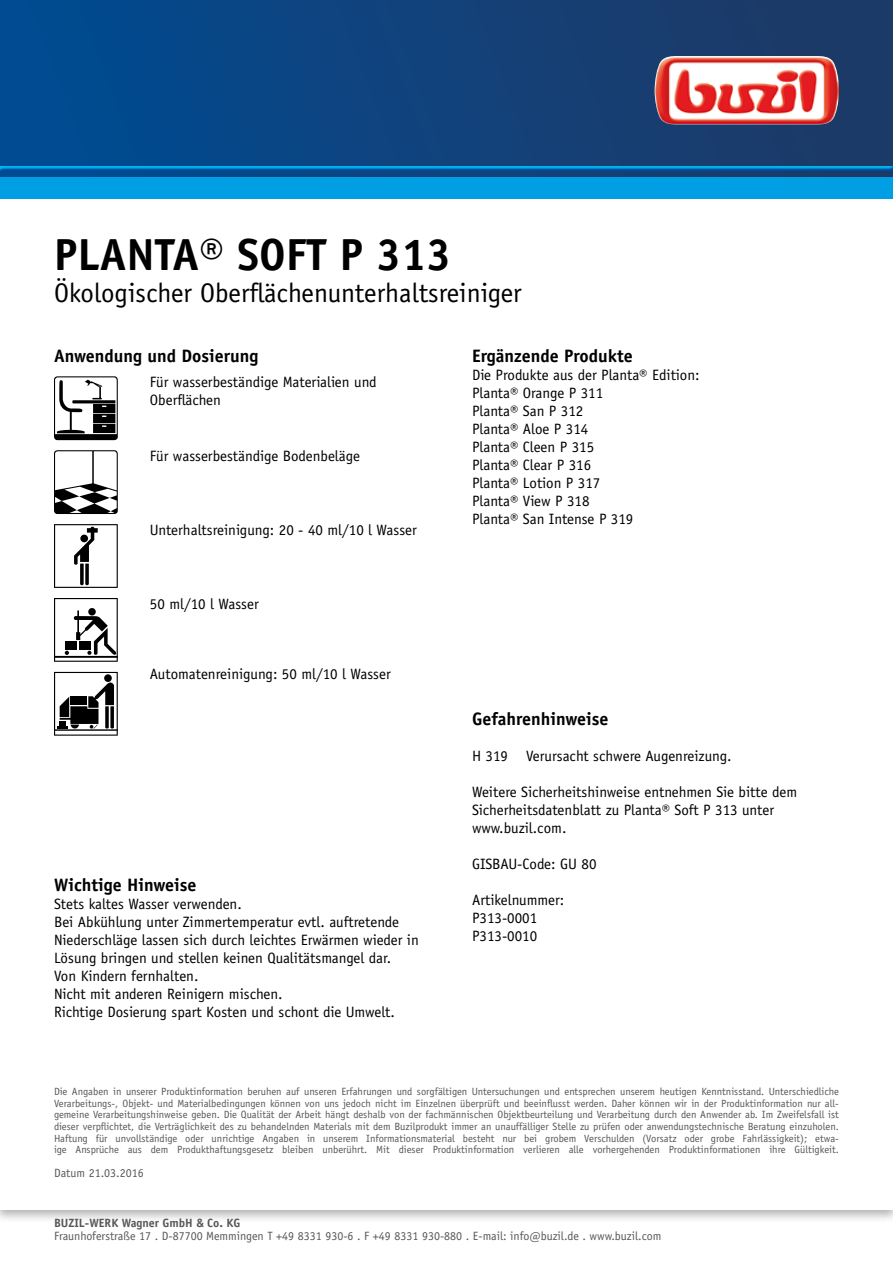
<style>
.page{position:relative;width:893px;height:1263px;background:#fff}
.page>*{position:absolute;margin:0;border:0;box-sizing:border-box;transform-origin:0 0}
.t1{font:700 45px "Officina Sans Std";color:#000}
.t2{font:27px "Officina Sans Std";color:#000}
.t3{font:700 18px "Officina Sans Std";color:#000}
.t4{font:15px/18px "Officina Sans Std";color:#000}
.t5{font:12px "Officina Sans Std";color:#575756}
.t6{font:700 12px "Officina Sans Std";color:#575756}
.t7{font:10.5px/11.7px "Officina Sans Std";color:#575756;text-align:justify}
</style>
<div class="page">
<div style="left:0;top:178px;width:893px;height:21px;background:#009fe3"></div>
<div style="left:0;top:0;width:893px;height:177px;background:linear-gradient(to right,#004b93,#213964)"></div>
<img style="left:655px;top:56px;width:184px;height:68px">
<svg style="left:54px;top:376px;width:64px;height:64px"></svg>
<svg style="left:54px;top:450px;width:64px;height:64px"></svg>
<svg style="left:54px;top:524px;width:64px;height:64px"></svg>
<svg style="left:54px;top:672px;width:64px;height:64px"></svg>
<svg style="left:54px;top:598px;width:64px;height:64px"></svg>
<div style="left:0;top:165px;width:893px;height:8px;background:#004b91;opacity:.75"></div>
<h1 class="t1" style="left:54px;top:226px;width:399px">PLANTA® SOFT P 313</h1>
<h2 class="t2" style="left:54px;top:277px;width:469px">Ökologischer Oberflächenunterhaltsreiniger</h2>
<h3 class="t3" style="left:54px;top:344px;width:206px">Anwendung und Dosierung</h3>
<h3 class="t4" style="left:150px;top:373px;width:228px">Für wasserbeständige Materialien und<br>Oberflächen</h3>
<h3 class="t4" style="left:150px;top:447px;width:212px">Für wasserbeständige Bodenbeläge</h3>
<h3 class="t4" style="left:150px;top:521px;width:269px">Unterhaltsreinigung: 20 - 40 ml/10 l Wasser</h3>
<h3 class="t4" style="left:150px;top:595px;width:110px">50 ml/10 l Wasser</h3>
<h3 class="t4" style="left:150px;top:665px;width:242px">Automatenreinigung: 50 ml/10 l Wasser</h3>
<h3 class="t3" style="left:54px;top:874px;width:144px">Wichtige Hinweise</h3>
<p class="t4" style="left:54px;top:895px;width:366px">Stets kaltes Wasser verwenden.<br>Bei Abkühlung unter Zimmertemperatur evtl. auftretende Niederschläge lassen sich durch leichtes Erwärmen wieder in Lösung bringen und stellen keinen Qualitätsmangel dar.<br>Von Kindern fernhalten.<br>Nicht mit anderen Reinigern mischen.<br>Richtige Dosierung spart Kosten und schont die Umwelt.</p>
<h3 class="t3" style="left:472px;top:344px;width:162px">Ergänzende Produkte</h3>
<h3 class="t4" style="left:472px;top:366px;width:229px">Die Produkte aus der Planta® Edition:<br>Planta® Orange P 311<br>Planta® San P 312<br>Planta® Aloe P 314<br>Planta® Cleen P 315<br>Planta® Clear P 316<br>Planta® Lotion P 317<br>Planta® View P 318<br>Planta® San Intense P 319</h3>
<h3 class="t3" style="left:472px;top:708px;width:138px">Gefahrenhinweise</h3>
<h3 class="t4" style="left:472px;top:747px;width:261px">H 319 Verursacht schwere Augenreizung.</h3>
<h3 class="t4" style="left:472px;top:783px;width:327px">Weitere Sicherheitshinweise entnehmen Sie bitte dem<br>Sicherheitsdatenblatt zu Planta® Soft P 313 unter www.buzil.com.</h3>
<h3 class="t4" style="left:472px;top:855px;width:126px">GISBAU-Code: GU 80</h3>
<h3 class="t4" style="left:472px;top:891px;width:94px">Artikelnummer:<br>P313-0001<br>P313-0010</h3>
<p class="t7" style="left:54px;top:1085px;width:786px">Die Angaben in unserer Produktinformation beruhen auf unseren Erfahrungen und sorgfältigen Untersuchungen und entsprechen unserem heutigen Kenntnisstand. Unterschiedliche Verarbeitungs-, Objekt- und Materialbedingungen können von uns jedoch nicht im Einzelnen überprüft und beeinflusst werden. Daher können wir in der Produktinformation nur all&shy;gemeine Verarbeitungshinweise geben. Die Qualität der Arbeit hängt deshalb von der fachmännischen Objektbeurteilung und Verarbeitung durch den Anwender ab. Im Zweifelsfall ist dieser verpflichtet, die Verträglichkeit des zu behandelnden Materials mit dem Buzilprodukt immer an unauffälliger Stelle zu prüfen oder anwendungstechnische Beratung einzuholen.<br>Haftung für unvollständige oder unrichtige Angaben in unserem Informationsmaterial besteht nur bei grobem Verschulden (Vorsatz oder grobe Fahrlässigkeit); etwa&shy;ige Ansprüche aus dem Produkthaftungsgesetz bleiben unberührt. Mit dieser Produktinformation verlieren alle vorhergehenden Produktinformationen ihre Gültigkeit.</p>
<p class="t5" style="left:54px;top:1166px;width:91px">Datum 21.03.2016</p>
<p class="t6" style="left:54px;top:1215px;width:188px">BUZIL-WERK Wagner GmbH &amp; Co. KG</p>
<p class="t5" style="left:54px;top:1229px;width:609px">Fraunhoferstraße 17 . D-87700 Memmingen T +49 8331 930-6 . F +49 8331 930-880 . E-mail: info@buzil.de . www.buzil.com</p>
</div>
